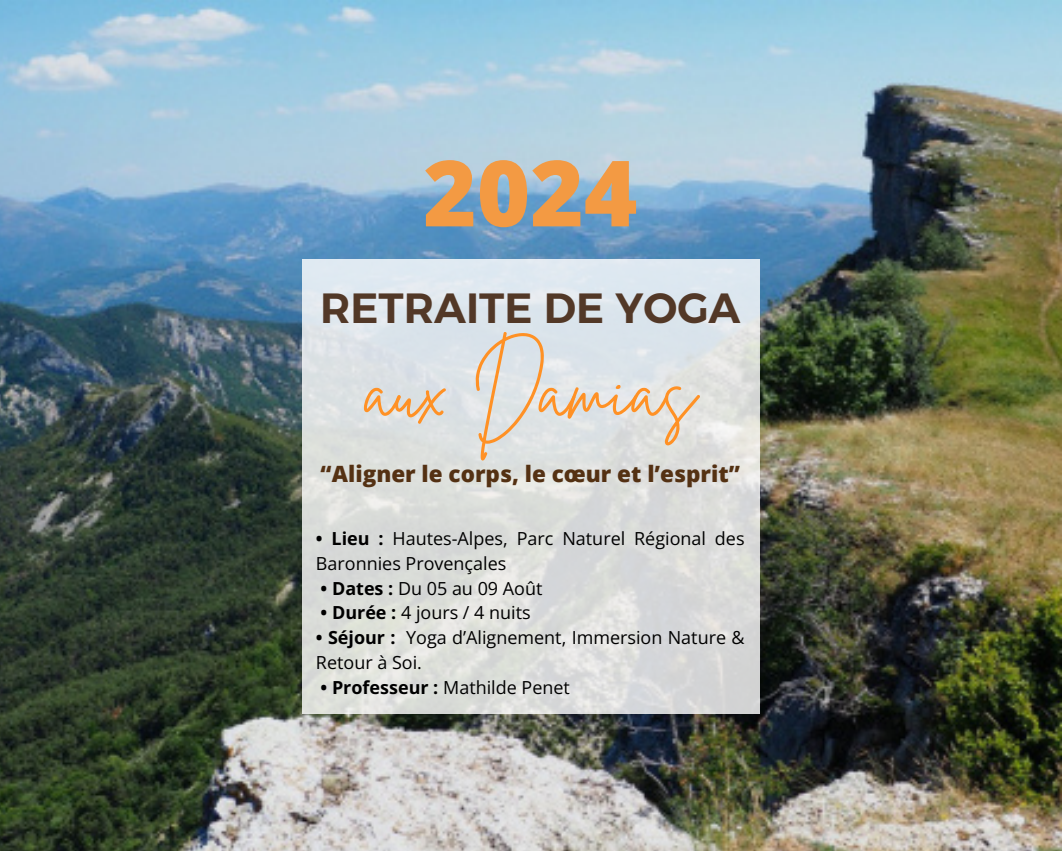
<style>
.page{position:relative;width:1062px;height:851px;background:#fff}
.page>*{position:absolute;margin:0;border:0;box-sizing:border-box;transform-origin:0 0}
.t1{font:800 91.35px "Open Sans";color:#f39a43}
.t2{font:80.85px "Brittany Signature";color:#ff9125}
.t3{font:700 42px "Kief Montaser Semi";color:#523827}
.t4{font:800 22.5px "Open Sans";color:#543113}
.t5{font:18px/24.8px "Open Sans";color:#000}
.s1{font-weight:700}
</style>
<div class="page">
<img style="left:0;top:0;width:1062px;height:850px">
<svg style="left:302px;top:259px;width:457px;height:454px;fill:#dce1de"></svg>
<h2 class="t1" style="left:423px;top:129px;width:216px">2024</h2>
<h1 class="t3" style="left:320px;top:282px;width:422px">RETRAITE DE YOGA</h1>
<h3 class="t2" style="left:366px;top:337px;width:332px">aux Damias</h3>
<p class="t4" style="left:321px;top:457px;width:421px">“Aligner le corps, le cœur et l’esprit”</p>
<p class="t5" style="left:316px;top:526px;width:430px"><span class="s1">• Lieu :</span> Hautes-Alpes, Parc Naturel Régional des<br>Baronnies Provençales</p>
<h4 class="t5" style="left:321px;top:575px;width:223px"><span class="s1">• Dates :</span> Du 05 au 09 Août</h4>
<p class="t5" style="left:321px;top:600px;width:211px"><span class="s1">• Durée :</span> 4 jours / 4 nuits</p>
<p class="t5" style="left:316px;top:624px;width:430px"><span class="s1">• Séjour :</span> Yoga d’Alignement, Immersion Nature &amp;<br>Retour à Soi.</p>
<p class="t5" style="left:321px;top:674px;width:251px"><span class="s1">• Professeur :</span> Mathilde Penet</p>
</div>
